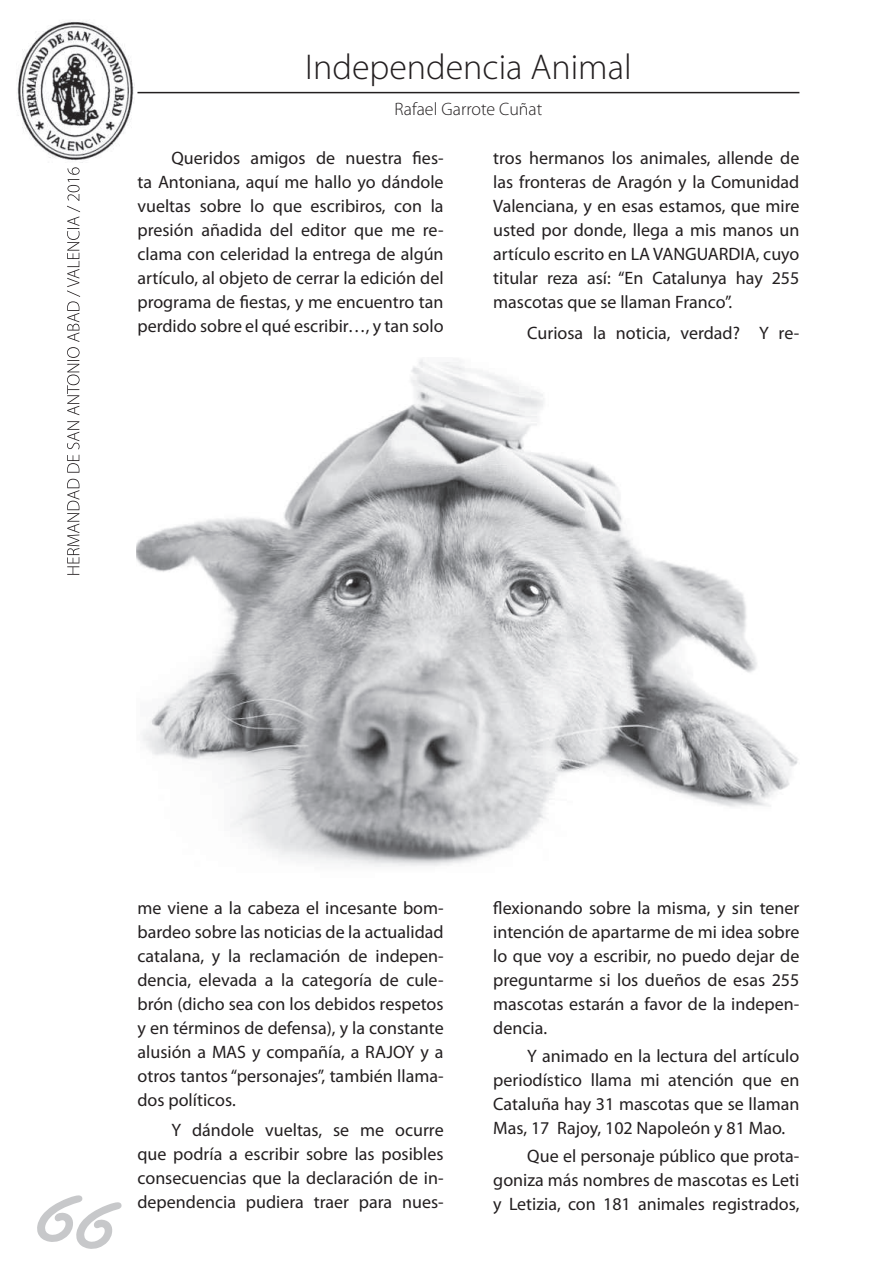
<style>
.page{position:relative;width:893px;height:1263px;background:#fff}
.page>*{position:absolute;margin:0;border:0;box-sizing:border-box;transform-origin:0 0}
.t1{font:300 36px "Myriad Pro";color:#231f20}
.t2{font:18px/24px "Myriad Pro";color:#231f20;text-align:justify}
.t3{font:300 18px "Myriad Pro";color:#231f20}
</style>
<div class="page">
<svg style="left:67px;top:167px;width:13px;height:408px"></svg>
<img style="left:17px;top:21px;width:118px;height:140px">
<hr style="left:137px;top:92px;width:662px;height:1px;background:#231f20">
<img style="left:136px;top:359px;width:662px;height:508px">
<h1 class="t1" style="left:305px;top:49px;width:328px">Independencia Animal</h1>
<p class="t3" style="left:395px;top:100px;width:149px">Rafael Garrote Cuñat</p>
<p class="t2" style="left:137px;top:147px;width:308px;text-indent:34px">Queridos amigos de nuestra fies&shy;ta Antoniana, aquí me hallo yo dándole vueltas sobre lo que escribiros, con la presión añadida del editor que me re&shy;clama con celeridad la entrega de algún artículo, al objeto de cerrar la edición del programa de fiestas, y me encuentro tan perdido sobre el qué escribir…, y tan solo</p>
<p class="t2" style="left:493px;top:147px;width:308px">tros hermanos los animales, allende de las fronteras de Aragón y la Comunidad Valenciana, y en esas estamos, que mire usted por donde, llega a mis manos un artículo escrito en LA VANGUARDIA, cuyo titular reza así: “En Catalunya hay 255 mascotas que se llaman Franco”.</p>
<p class="t2" style="left:527px;top:321px;width:274px">Curiosa la noticia, verdad? Y re-</p>
<p class="t2" style="left:137px;top:896px;width:308px">me viene a la cabeza el incesante bom&shy;bardeo sobre las noticias de la actualidad catalana, y la reclamación de indepen&shy;dencia, elevada a la categoría de cule&shy;brón (dicho sea con los debidos respetos y en términos de defensa), y la constante alusión a MAS y compañía, a RAJOY y a otros tantos “personajes”, también llama&shy;dos políticos.</p>
<p class="t2" style="left:137px;top:1119px;width:308px;text-indent:34px">Y dándole vueltas, se me ocurre que podría a escribir sobre las posibles consecuencias que la declaración de in&shy;dependencia pudiera traer para nues-</p>
<p class="t2" style="left:493px;top:896px;width:308px">flexionando sobre la misma, y sin tener intención de apartarme de mi idea sobre lo que voy a escribir, no puedo dejar de preguntarme si los dueños de esas 255 mascotas estarán a favor de la indepen&shy;dencia.</p>
<p class="t2" style="left:493px;top:1044px;width:308px;text-indent:34px">Y animado en la lectura del artículo periodístico llama mi atención que en Cataluña hay 31 mascotas que se llaman Mas, 17 Rajoy, 102 Napoleón y 81 Mao.</p>
<p class="t2" style="left:493px;top:1145px;width:308px;text-indent:34px">Que el personaje público que prota&shy;goniza más nombres de mascotas es Leti y Letizia, con 181 animales registrados,</p>
</div>
